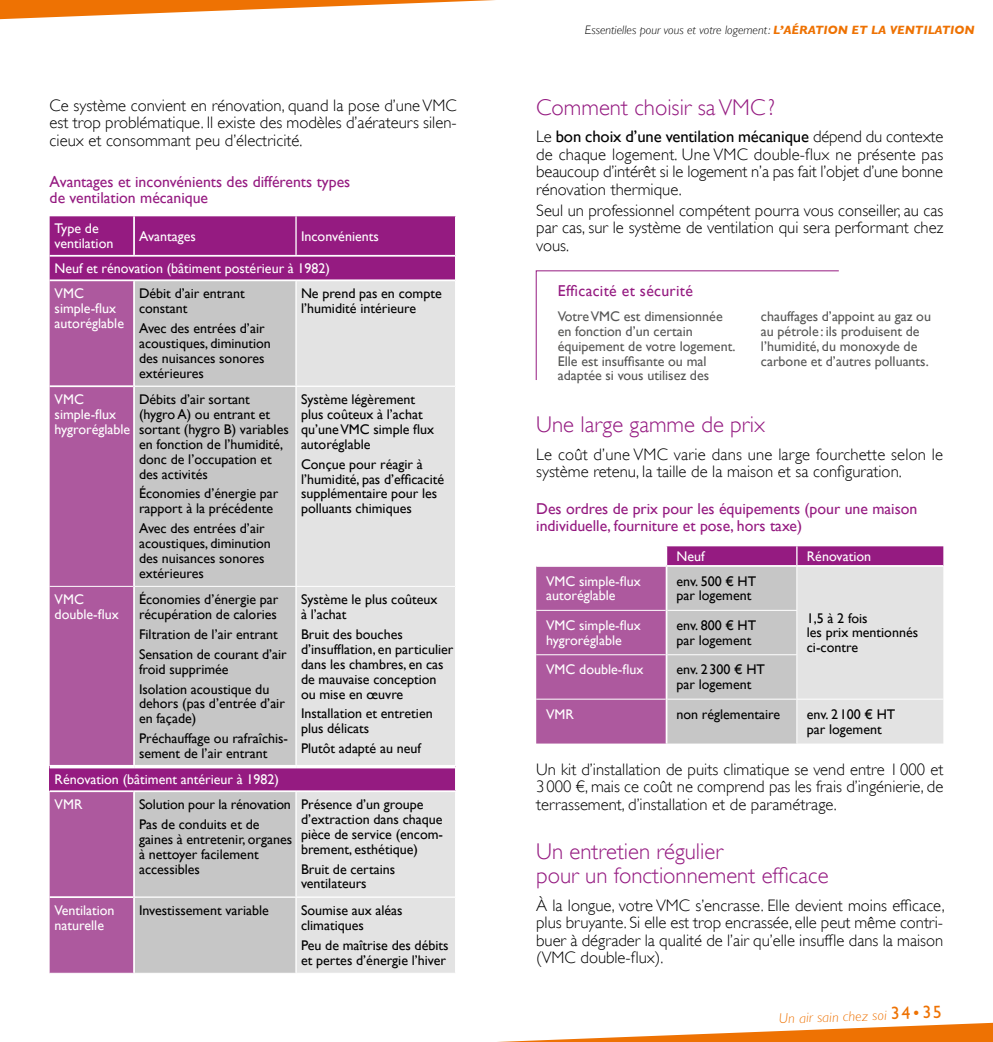
<style>
.page{position:relative;width:993px;height:1042px;background:#fff}
.page>*{position:absolute;margin:0;border:0;box-sizing:border-box;transform-origin:0 0}
.t1{font:300 22.75px/24.5px "Gill Sans";color:#951b81}
.t2{font:300 16.62px/17.5px "Gill Sans";color:#000;text-align:justify}
.t3{font:15.75px/16.6px "Gill Sans";color:#951b81}
.t4{font:15.75px "Gill Sans";letter-spacing:.02em;color:#951b81}
.t5{font:14px/14.9px "Gill Sans";color:#000}
.t6{font:14px/14.9px "Gill Sans";color:#fff}
.t7{font:14px/14.9px "Gill Sans";color:#575756}
.t8{font:italic 300 14px "Gill Sans";color:#ee7203}
.t9{font:italic 300 12.25px "Gill Sans";color:#000}
.s1{font-weight:700;color:#ee7203}
.s2{font-weight:400}
.s3{font-weight:400;font-style:normal;font-size:17.5px}
.s4{font-style:normal;font-size:17.5px}
</style>
<div class="page">
<svg style="left:0;top:0;width:495px;height:20px"></svg>
<svg style="left:497px;top:1022px;width:495px;height:20px"></svg>
<svg style="left:535px;top:270px;width:304px;height:110px"></svg>
<div style="left:50px;top:281px;width:83px;height:692px;background:#ad599e"></div>
<div style="left:135px;top:281px;width:160px;height:692px;background:#c6c6c6"></div>
<div style="left:296px;top:281px;width:159px;height:692px;background:#e3e3e3"></div>
<div style="left:50px;top:766px;width:406px;height:25px;background:#951b81"></div>
<hr style="left:135px;top:385px;width:161px;height:2px;background:#fff">
<hr style="left:296px;top:385px;width:159px;height:2px;background:#fff">
<hr style="left:50px;top:385px;width:83px;height:2px;background:#fff">
<svg style="left:455px;top:766px;width:1px;height:24px"></svg>
<hr style="left:50px;top:586px;width:83px;height:1px;background:#fff">
<hr style="left:135px;top:586px;width:161px;height:1px;background:#fff">
<hr style="left:296px;top:586px;width:159px;height:1px;background:#fff">
<svg style="left:50px;top:216px;width:406px;height:64px;background:#992586"></svg>
<hr style="left:50px;top:765px;width:84px;height:3px;background:#fff">
<hr style="left:134px;top:765px;width:162px;height:3px;background:#fff">
<hr style="left:296px;top:765px;width:159px;height:3px;background:#fff">
<hr style="left:50px;top:790px;width:83px;height:2px;background:#fff">
<hr style="left:133px;top:790px;width:163px;height:2px;background:#fff">
<hr style="left:296px;top:790px;width:160px;height:2px;background:#fff">
<hr style="left:135px;top:896px;width:161px;height:2px;background:#fff">
<hr style="left:296px;top:896px;width:159px;height:2px;background:#fff">
<hr style="left:50px;top:896px;width:83px;height:2px;background:#fff">
<svg style="left:536px;top:546px;width:407px;height:197px;background:#c8a9c2"></svg>
<p class="t2" style="left:50px;top:96px;width:408px">Ce système convient en rénovation, quand la pose d’une VMC est trop problématique. Il existe des modèles d’aérateurs silen&shy;cieux et consommant peu d’électricité.</p>
<p class="t3" style="left:50px;top:173px;width:302px">Avantages et inconvénients des différents types de ventilation mécanique</p>
<p class="t6" style="left:55px;top:221px;width:60px">Type de ventilation</p>
<p class="t6" style="left:139px;top:229px;width:58px">Avantages</p>
<p class="t6" style="left:301px;top:229px;width:79px">Inconvénients</p>
<p class="t6" style="left:55px;top:255px;width:277px;line-height:25.6px">Neuf et rénovation (bâtiment postérieur à 1982)<br>VMC</p>
<p class="t6" style="left:55px;top:301px;width:71px">simple-flux autoréglable</p>
<p class="t5" style="left:139px;top:286px;width:107px">Débit d’air entrant constant</p>
<p class="t5" style="left:139px;top:321px;width:133px">Avec des entrées d’air acoustiques, diminution des nuisances sonores extérieures</p>
<p class="t5" style="left:301px;top:286px;width:142px">Ne prend pas en compte l’humidité intérieure</p>
<p class="t6" style="left:55px;top:392px;width:77px">VMC simple-flux hygroréglable</p>
<p class="t5" style="left:139px;top:392px;width:151px">Débits d’air sortant (hygro A) ou entrant et sortant (hygro B) variables en fonction de l’humidité, donc de l’occupation et des activités</p>
<p class="t5" style="left:139px;top:486px;width:141px">Économies d’énergie par rapport à la précédente</p>
<p class="t5" style="left:139px;top:521px;width:133px">Avec des entrées d’air acoustiques, diminution des nuisances sonores extérieures</p>
<p class="t6" style="left:55px;top:592px;width:66px">VMC double-flux</p>
<p class="t5" style="left:139px;top:592px;width:141px">Économies d’énergie par récupération de calories</p>
<p class="t5" style="left:139px;top:624px;width:149px;line-height:19.8px">Filtration de l’air entrant<br>Sensation de courant d’air</p>
<p class="t5" style="left:139px;top:659px;width:132px;line-height:19.8px">froid supprimée<br>Isolation acoustique du</p>
<p class="t5" style="left:139px;top:696px;width:147px">dehors (pas d’entrée d’air en façade)</p>
<p class="t5" style="left:139px;top:731px;width:150px">Préchauffage ou rafraîchis&shy;sement de l’air entrant</p>
<p class="t6" style="left:55px;top:766px;width:226px;line-height:25.6px">Rénovation (bâtiment antérieur à 1982)<br>VMR</p>
<p class="t5" style="left:139px;top:794px;width:153px;line-height:19.8px">Solution pour la rénovation<br>Pas de conduits et de</p>
<p class="t5" style="left:139px;top:831px;width:155px">gaines à entretenir, organes à nettoyer facilement accessibles</p>
<p class="t5" style="left:301px;top:392px;width:135px">Système légèrement plus coûteux à l’achat qu’une VMC simple flux autoréglable</p>
<p class="t5" style="left:301px;top:456px;width:145px">Conçue pour réagir à l’humidité, pas d’efficacité supplémentaire pour les polluants chimiques</p>
<p class="t5" style="left:301px;top:592px;width:138px">Système le plus coûteux à l’achat</p>
<p class="t5" style="left:301px;top:627px;width:154px">Bruit des bouches d’insufflation, en particulier dans les chambres, en cas de mauvaise conception ou mise en œuvre</p>
<p class="t5" style="left:301px;top:706px;width:133px">Installation et entretien plus délicats</p>
<p class="t5" style="left:301px;top:741px;width:121px">Plutôt adapté au neuf</p>
<p class="t5" style="left:301px;top:797px;width:144px">Présence d’un groupe d’extraction dans chaque pièce de service (encom&shy;brement, esthétique)</p>
<p class="t5" style="left:301px;top:861px;width:96px">Bruit de certains ventilateurs</p>
<p class="t6" style="left:55px;top:902px;width:61px">Ventilation naturelle</p>
<p class="t5" style="left:139px;top:902px;width:131px">Investissement variable</p>
<p class="t5" style="left:301px;top:902px;width:103px">Soumise aux aléas climatiques</p>
<p class="t5" style="left:301px;top:937px;width:149px">Peu de maîtrise des débits et pertes d’énergie l’hiver</p>
<p class="t9" style="left:584px;top:23px;width:391px">Essentielles pour vous et votre logement: <span class="s1">L’AÉRATION ET LA VENTILATION</span></p>
<h1 class="t1" style="left:536px;top:95px;width:240px">Comment choisir sa VMC?</h1>
<p class="t2" style="left:536px;top:128px;width:408px">Le <span class="s2">bon choix d’une ventilation mécanique</span> dépend du contexte de chaque logement. Une VMC double-flux ne présente pas beaucoup d’intérêt si le logement n’a pas fait l’objet d’une bonne rénovation thermique.</p>
<p class="t2" style="left:536px;top:202px;width:408px">Seul un professionnel compétent pourra vous conseiller, au cas par cas, sur le système de ventilation qui sera performant chez vous.</p>
<p class="t4" style="left:557px;top:281px;width:137px">Efficacité et sécurité</p>
<p class="t7" style="left:557px;top:309px;width:179px">Votre VMC est dimensionnée en fonction d’un certain équipement de votre logement.<br>Elle est insuffisante ou mal adaptée si vous utilisez des</p>
<p class="t7" style="left:760px;top:309px;width:171px">chauffages d’appoint au gaz ou au pétrole : ils produisent de l’humidité, du monoxyde de carbone et d’autres polluants.</p>
<h1 class="t1" style="left:536px;top:412px;width:230px">Une large gamme de prix</h1>
<p class="t2" style="left:536px;top:445px;width:408px">Le coût d’une VMC varie dans une large fourchette selon le système retenu, la taille de la maison et sa configuration.</p>
<p class="t3" style="left:536px;top:500px;width:382px">Des ordres de prix pour les équipements (pour une maison individuelle, fourniture et pose, hors taxe)</p>
<p class="t6" style="left:676px;top:549px;width:30px">Neuf</p>
<p class="t6" style="left:806px;top:549px;width:66px">Rénovation</p>
<p class="t6" style="left:546px;top:573px;width:96px">VMC simple-flux autoréglable</p>
<p class="t5" style="left:676px;top:573px;width:81px">env. 500 € HT par logement</p>
<p class="t5" style="left:806px;top:610px;width:113px">1,5 à 2 fois<br>les prix mentionnés ci-contre</p>
<p class="t6" style="left:546px;top:617px;width:96px">VMC simple-flux hygroréglable</p>
<p class="t5" style="left:676px;top:617px;width:81px">env. 800 € HT par logement</p>
<p class="t6" style="left:546px;top:662px;width:99px">VMC double-flux</p>
<p class="t5" style="left:676px;top:662px;width:90px">env. 2 300 € HT par logement</p>
<p class="t6" style="left:546px;top:706px;width:29px">VMR</p>
<p class="t5" style="left:676px;top:706px;width:105px">non réglementaire</p>
<p class="t5" style="left:828px;top:706px;width:68px;text-indent:-22px">env. 2 100 € HT logement</p>
<p class="t2" style="left:536px;top:760px;width:408px">Un kit d’installation de puits climatique se vend entre 1000 et 3 000 €, mais ce coût ne comprend pas les frais d’ingénierie, de terrassement, d’installation et de paramétrage.</p>
<h1 class="t1" style="left:536px;top:839px;width:294px">Un entretien régulier<br>pour un fonctionnement efficace</h1>
<p class="t2" style="left:536px;top:896px;width:410px">À la longue, votre VMC s’encrasse. Elle devient moins efficace, plus bruyante. Si elle est trop encrassée, elle peut même contri&shy;buer à dégrader la qualité de l’air qu’elle insuffle dans la maison (VMC double-flux).</p>
<p class="t8" style="left:778px;top:1011px;width:164px;rotate:-2deg">Un air sain chez soi <span class="s3">34</span><span class="s4">•</span><span class="s3">35</span></p>
</div>
